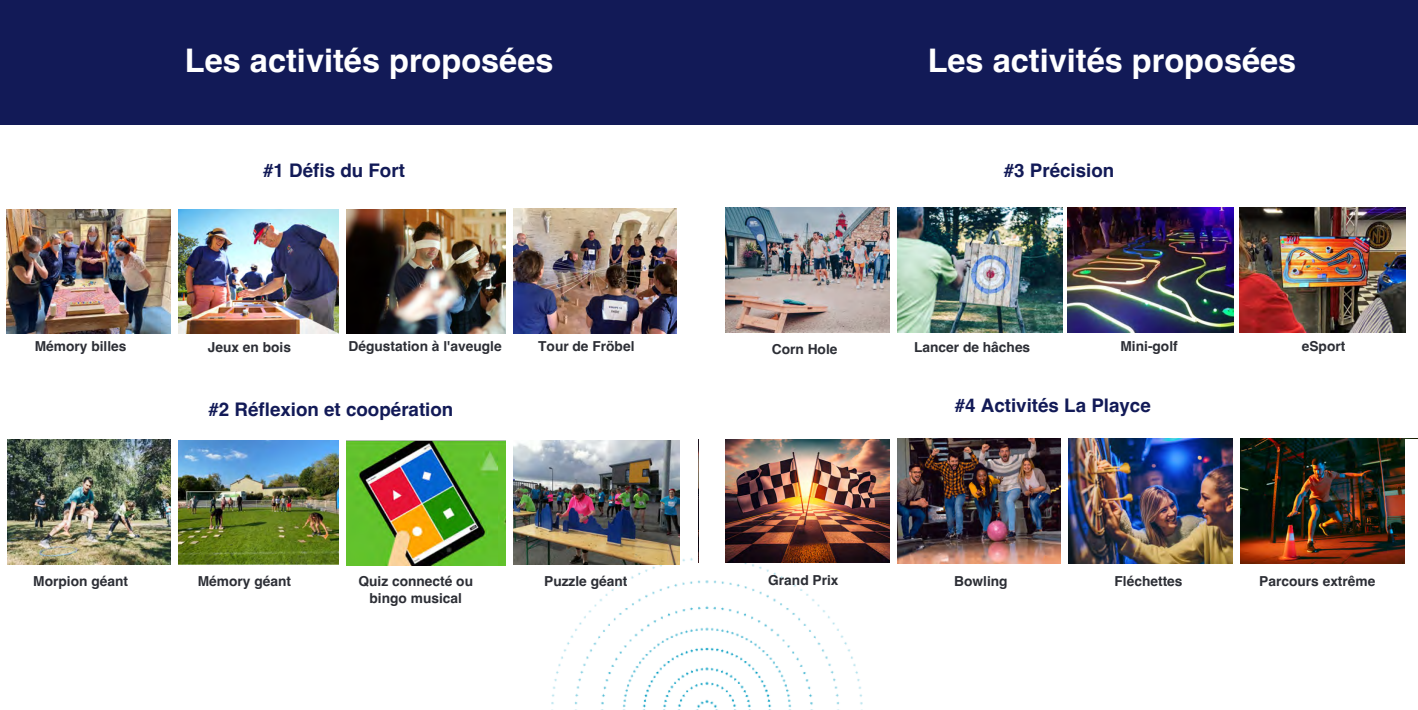
<style>
.page{position:relative;width:1418px;height:710px;background:#fff}
.page>*{position:absolute;margin:0;border:0;box-sizing:border-box;transform-origin:0 0}
.t1{font:700 32.5px "Helvetica";color:#fff}
.t2{font:700 18.75px "Helvetica";color:#121a57}
.t3{font:700 13.75px/16.5px "Helvetica";color:#2c2e35;text-align:center}
</style>
<div class="page">
<div style="left:709px;top:0;width:708px;height:125px;background:#121a57"></div>
<div style="left:0;top:0;width:709px;height:124px;background:#121a57"></div>
<img style="left:346px;top:210px;width:160px;height:123px">
<img style="left:513px;top:209px;width:163px;height:124px">
<img style="left:178px;top:209px;width:161px;height:124px">
<img style="left:7px;top:209px;width:164px;height:124px">
<img style="left:551px;top:557px;width:311px;height:153px">
<img style="left:1239px;top:208px;width:166px;height:124px">
<img style="left:1068px;top:208px;width:166px;height:124px">
<img style="left:897px;top:208px;width:165px;height:124px">
<img style="left:725px;top:207px;width:165px;height:125px">
<img style="left:724px;top:439px;width:166px;height:124px">
<img style="left:897px;top:439px;width:164px;height:125px">
<img style="left:1068px;top:439px;width:165px;height:125px">
<img style="left:1240px;top:439px;width:165px;height:125px">
<img style="left:346px;top:440px;width:160px;height:125px">
<div style="left:699px;top:439px;width:25px;height:126px;background:#fff"></div>
<img style="left:513px;top:440px;width:166px;height:125px">
<img style="left:178px;top:440px;width:161px;height:125px">
<img style="left:8px;top:440px;width:163px;height:124px">
<h1 class="t1" style="left:185px;top:41px;width:370px">Les activités proposées</h1>
<h1 class="t1" style="left:927px;top:41px;width:370px">Les activités proposées</h1>
<h2 class="t2" style="left:263px;top:159px;width:143px">#1 Défis du Fort</h2>
<h2 class="t2" style="left:1004px;top:159px;width:112px">#3 Précision</h2>
<p class="t3" style="left:35px;top:340px;width:93px">Mémory billes</p>
<p class="t3" style="left:208px;top:341px;width:85px">Jeux en bois</p>
<p class="t3" style="left:348px;top:340px;width:155px">Dégustation à l'aveugle</p>
<p class="t3" style="left:538px;top:340px;width:98px">Tour de Fröbel</p>
<p class="t3" style="left:772px;top:342px;width:67px">Corn Hole</p>
<p class="t3" style="left:914px;top:341px;width:118px">Lancer de hâches</p>
<p class="t3" style="left:1120px;top:340px;width:59px">Mini-golf</p>
<p class="t3" style="left:1301px;top:340px;width:45px">eSport</p>
<h2 class="t2" style="left:208px;top:398px;width:246px">#2 Réflexion et coopération</h2>
<h2 class="t2" style="left:954px;top:393px;width:197px">#4 Activités La Playce</h2>
<p class="t3" style="left:33px;top:575px;width:96px">Morpion géant</p>
<p class="t3" style="left:198px;top:575px;width:95px">Mémory géant</p>
<p class="t3" style="left:358px;top:575px;width:116px">Quiz connecté ou bingo musical</p>
<p class="t3" style="left:544px;top:575px;width:85px">Puzzle géant</p>
<p class="t3" style="left:768px;top:573px;width:72px">Grand Prix</p>
<p class="t3" style="left:954px;top:575px;width:55px">Bowling</p>
<p class="t3" style="left:1114px;top:575px;width:70px">Fléchettes</p>
<p class="t3" style="left:1259px;top:575px;width:118px">Parcours extrême</p>
</div>
